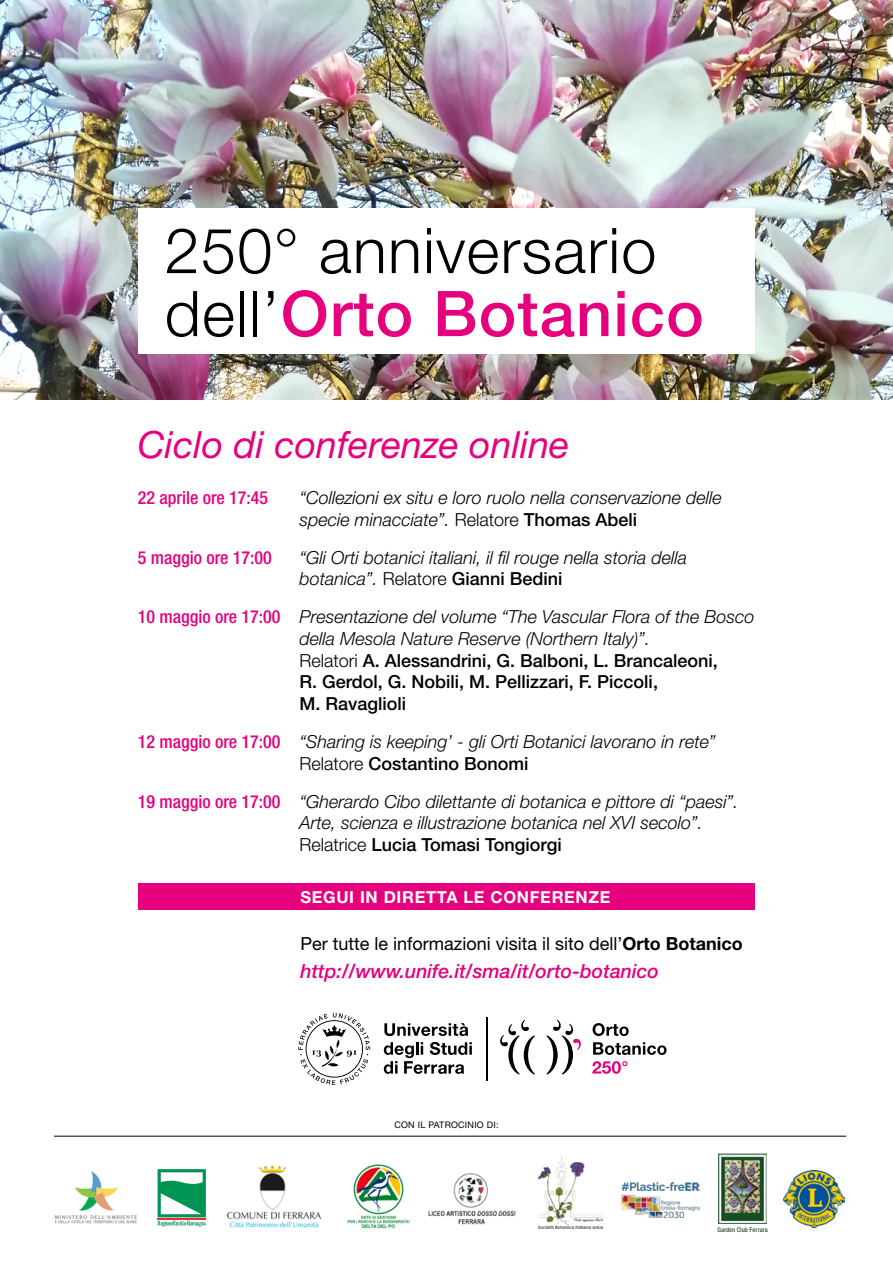
<style>
.page{position:relative;width:893px;height:1263px;background:#fff}
.page>*{position:absolute;margin:0;border:0;box-sizing:border-box;transform-origin:0 0}
.t1{font:300 63px/63px "Helvetica Neue";letter-spacing:.02em;color:#000}
.t2{font:italic 37.5px "Helvetica Neue";color:#e6007d}
.t3{font:italic 500 19.5px "Helvetica Neue";color:#e6007d}
.t4{font:italic 300 18px/21.6px "Helvetica Neue";color:#000}
.t5{font:500 18px/21.6px "Helvetica Neue";color:#000}
.t6{font:18px "Helvetica Neue";color:#000}
.t7{font:500 condensed 18px "Helvetica Neue";color:#e6007d}
.t8{font:700 16.5px "Helvetica Neue";letter-spacing:.04em;color:#fff}
.t9{font:9px "Helvetica Neue";letter-spacing:.03em;color:#000}
.t10{font:500 condensed 6.45px "Helvetica Neue";color:#33512d}
.s1{font-weight:500;color:#e6007d}
.s2{font-style:normal}
.s3{font-weight:500;font-style:normal}
.s4{font-stretch:condensed;color:#e6007d}
.s5{font-weight:300;font-style:italic}
.s6{font-weight:300}
.s7{font-weight:500;font-style:normal;font-stretch:condensed;color:#e6007d}
.s8{font-weight:700}
</style>
<div class="page">
<img style="left:0;top:0;width:892px;height:400px">
<div style="left:138px;top:209px;width:616px;height:145px;background:#fff"></div>
<svg style="left:500px;top:1020px;width:35px;height:54px"></svg>
<svg style="left:547px;top:1019px;width:34px;height:55px"></svg>
<hr style="left:486px;top:1018px;width:1px;height:63px;background:#000">
<svg style="left:384px;top:1023px;width:84px;height:13px"></svg>
<svg style="left:384px;top:1042px;width:88px;height:32px"></svg>
<svg style="left:298px;top:1013px;width:72px;height:72px"></svg>
<svg style="left:593px;top:1023px;width:36px;height:13px"></svg>
<svg style="left:593px;top:1042px;width:74px;height:13px"></svg>
<svg style="left:592px;top:1061px;width:35px;height:13px"></svg>
<div style="left:138px;top:883px;width:616px;height:26px;background:#e6007d"></div>
<hr style="left:54px;top:1136px;width:792px;height:1px;background:#000">
<img style="left:227px;top:1165px;width:95px;height:63px">
<img style="left:347px;top:1164px;width:64px;height:65px">
<img style="left:538px;top:1156px;width:65px;height:72px">
<img style="left:622px;top:1182px;width:77px;height:36px">
<img style="left:783px;top:1170px;width:61px;height:58px">
<img style="left:54px;top:1171px;width:83px;height:53px">
<img style="left:428px;top:1173px;width:88px;height:52px">
<img style="left:718px;top:1153px;width:49px;height:71px">
<svg style="left:158px;top:1169px;width:48px;height:57px"></svg>
<h1 class="t1" style="left:165px;top:218px;width:540px">250° anniversario dell’<span class="s1">Orto Botanico</span></h1>
<h2 class="t2" style="left:138px;top:422px;width:433px">Ciclo di conferenze online</h2>
<p class="t7" style="left:138px;top:487px;width:132px">22 aprile ore 17:45</p>
<p class="t4" style="left:299px;top:486px;width:424px">“Collezioni ex situ e loro ruolo nella conservazione delle specie minacciate”. <span class="s2">Relatore</span> <span class="s3">Thomas Abeli</span></p>
<p class="t7" style="left:138px;top:547px;width:136px">5 maggio ore 17:00</p>
<p class="t4" style="left:299px;top:546px;width:389px">“Gli Orti botanici italiani, il fil rouge nella storia della botanica”. <span class="s2">Relatore</span> <span class="s3">Gianni Bedini</span></p>
<p class="t5" style="left:299px;top:606px;width:456px;text-indent:-162px"><span class="s4">10 maggio ore 17:00</span> <span class="s5">Presentazione del volume “The Vascular Flora of the Bosco della Mesola Nature Reserve (Northern Italy)”.<br></span><span class="s6">Relatori</span> A. Alessandrini, G. Balboni, L. Brancaleoni,<br>R. Gerdol, G. Nobili, M. Pellizzari, F. Piccoli,<br>M. Ravaglioli</p>
<p class="t4" style="left:299px;top:730px;width:418px;text-indent:-162px"><span class="s7">12 maggio ore 17:00</span> “Sharing is keeping’ - gli Orti Botanici lavorano in rete”<br><span class="s2">Relatore</span> <span class="s3">Costantino Bonomi</span></p>
<p class="t4" style="left:299px;top:790px;width:441px;text-indent:-162px"><span class="s7">19 maggio ore 17:00</span> “Gherardo Cibo dilettante di botanica e pittore di “paesi”.<br>Arte, scienza e illustrazione botanica nel XVI secolo”.<br><span class="s2">Relatrice</span> <span class="s3">Lucia Tomasi Tongiorgi</span></p>
<p class="t8" style="left:300px;top:887px;width:312px">SEGUI IN DIRETTA LE CONFERENZE</p>
<p class="t6" style="left:300px;top:933px;width:444px">Per tutte le informazioni visita il sito dell’<span class="s8">Orto Botanico</span></p>
<p class="t3" style="left:300px;top:960px;width:360px">http://www.unife.it/sma/it/orto-botanico</p>
<p class="t9" style="left:394px;top:1120px;width:106px">CON IL PATROCINIO DI:</p>
<p class="t10" style="left:717px;top:1226px;width:52px">Garden Club Ferrara</p>
</div>
